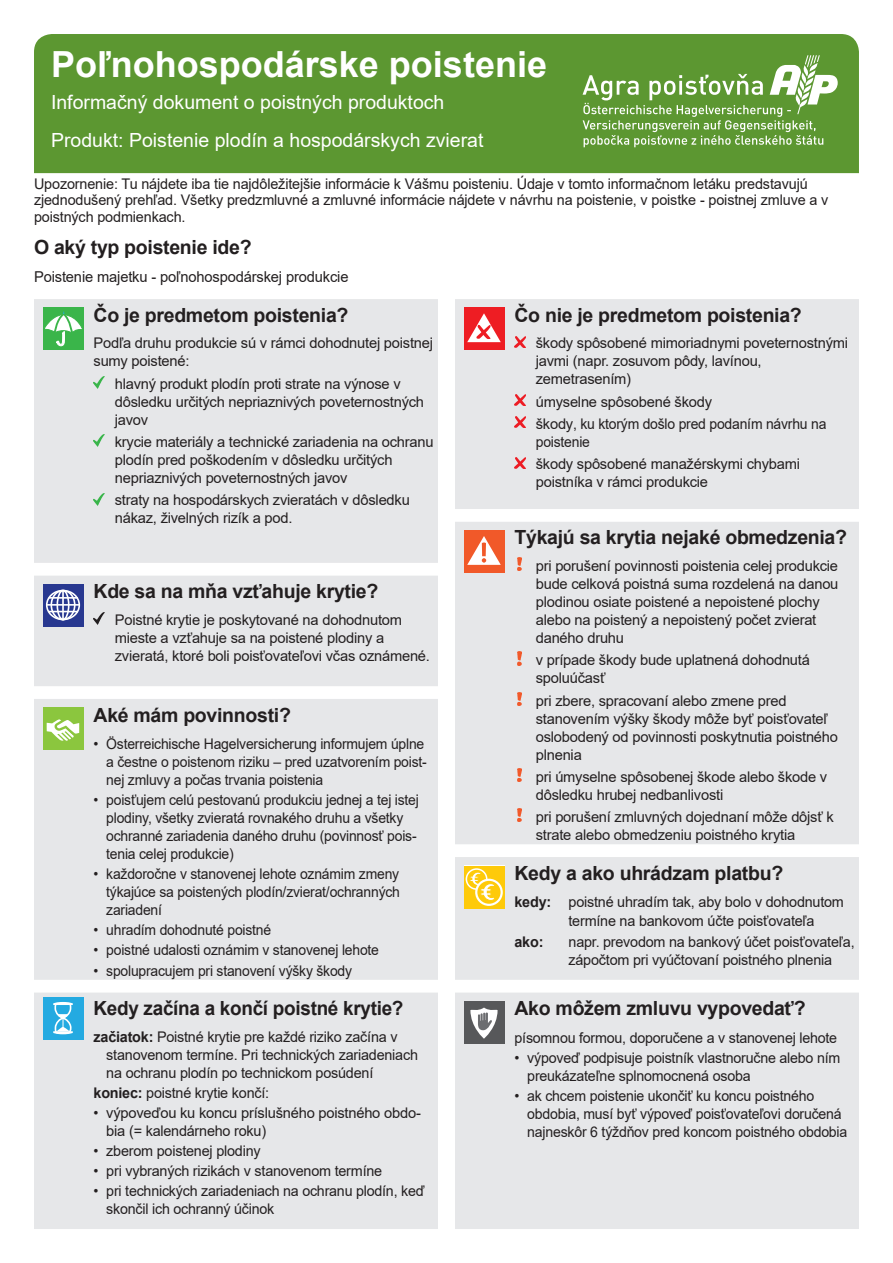
<style>
.page{position:relative;width:893px;height:1263px;background:#fff}
.page>*{position:absolute;margin:0;border:0;box-sizing:border-box;transform-origin:0 0}
.Form_title{font:700 36px "Arial";color:#fff}
.Cover_subhead{font:700 19.5px "Arial";letter-spacing:-.015em;color:#231f20}
.Company_Product_head{font:19.5px "Arial";color:#fff}
.Form_sub_title{font:19.5px "Arial";color:#fff}
.Form_intro{font:15px "Arial";letter-spacing:-.01em;color:#231f20}
.Covered_bullets{font:14.7px/18px "Arial";letter-spacing:-.015em;color:#231f20}
.Main_obligations_bul{font:14.7px/18px "Arial";letter-spacing:-.015em;color:#231f20}
.Main_obligations_bul-2{font:14.7px/18px "Arial";letter-spacing:-.015em;color:#231f20;scale:.95 1}
.Form_intro-2{font:14.7px/16.5px "Arial";letter-spacing:-.01em;color:#231f20}
.Main_obligations_bul-3{font:700 14.7px "Arial";color:#231f20}
.s1{font-weight:700}
</style>
<div class="page">
<div style="left:34px;top:34px;width:825px;height:139px;background:#5c9731"></div>
<div style="left:34px;top:299px;width:825px;height:930px;background:#e6e7e9"></div>
<svg style="left:438px;top:299px;width:17px;height:930px"></svg>
<div style="left:43px;top:308px;width:41px;height:42px;background:#3ab54a"></div>
<svg style="left:45px;top:311px;width:37px;height:35px"></svg>
<svg style="left:94px;top:377px;width:10px;height:12px"></svg>
<svg style="left:94px;top:435px;width:10px;height:12px"></svg>
<svg style="left:94px;top:493px;width:10px;height:12px"></svg>
<div style="left:463px;top:308px;width:41px;height:42px;background:#ee1d23"></div>
<svg style="left:467px;top:313px;width:34px;height:29px"></svg>
<svg style="left:514px;top:336px;width:11px;height:11px"></svg>
<svg style="left:514px;top:395px;width:11px;height:10px"></svg>
<svg style="left:514px;top:417px;width:11px;height:11px"></svg>
<svg style="left:514px;top:457px;width:11px;height:11px"></svg>
<div style="left:463px;top:530px;width:41px;height:43px;background:#f15929"></div>
<svg style="left:467px;top:536px;width:34px;height:29px"></svg>
<svg style="left:517px;top:558px;width:4px;height:13px"></svg>
<svg style="left:517px;top:652px;width:4px;height:13px"></svg>
<svg style="left:517px;top:692px;width:4px;height:13px"></svg>
<img style="left:517px;top:768px;width:4px;height:14px">
<svg style="left:517px;top:809px;width:4px;height:13px"></svg>
<svg style="left:43px;top:584px;width:41px;height:43px"></svg>
<div style="left:46px;top:590px;width:34px;height:30px;border:2px solid #fff;border-radius:50%"></div>
<div style="left:50px;top:590px;width:26px;height:30px;border:2px solid #fff;border-radius:50%"></div>
<div style="left:57px;top:590px;width:13px;height:30px;border:2px solid #fff;border-radius:50%"></div>
<hr style="left:62px;top:590px;width:2px;height:30px;background:#fff">
<hr style="left:49px;top:597px;width:29px;height:2px;background:#fff">
<svg style="left:49px;top:611px;width:29px;height:1px"></svg>
<hr style="left:47px;top:604px;width:32px;height:2px;background:#fff">
<svg style="left:94px;top:613px;width:10px;height:12px"></svg>
<div style="left:43px;top:707px;width:41px;height:43px;background:#8bc63e"></div>
<svg style="left:47px;top:719px;width:33px;height:22px"></svg>
<svg style="left:463px;top:865px;width:41px;height:43px"></svg>
<div style="left:464px;top:866px;width:40px;height:42px;background:#feca0a"></div>
<div style="left:466px;top:868px;width:21px;height:22px;border:2px solid #fff;border-radius:50%"></div>
<svg style="left:476px;top:880px;width:26px;height:25px"></svg>
<div style="left:475px;top:879px;width:28px;height:27px;border:2px solid #fff;border-radius:50%"></div>
<svg style="left:469px;top:872px;width:26px;height:29px"></svg>
<div style="left:43px;top:997px;width:41px;height:42px;background:#24aae1"></div>
<svg style="left:53px;top:1002px;width:20px;height:32px"></svg>
<div style="left:463px;top:1001px;width:41px;height:43px;background:#57585a"></div>
<svg style="left:470px;top:1007px;width:28px;height:32px"></svg>
<svg style="left:583px;top:55px;width:255px;height:92px;background:#7cab59"></svg>
<p class="Form_title" style="left:51px;top:39px;width:497px">Poľnohospodárske poistenie</p>
<p class="Form_sub_title" style="left:51px;top:89px;width:395px">Informačný dokument o poistných produktoch</p>
<p class="Company_Product_head" style="left:51px;top:127px;width:434px">Produkt: Poistenie plodín a hospodárskych zvierat</p>
<p class="Form_intro-2" style="left:34px;top:175px;width:796px">Upozornenie: Tu nájdete iba tie najdôležitejšie informácie k Vášmu poisteniu. Údaje v tomto informačnom letáku predstavujú zjednodušený prehľad. Všetky predzmluvné a zmluvné informácie nájdete v návrhu na poistenie, v poistke - poistnej zmluve a v poistných podmienkach.</p>
<p class="Cover_subhead" style="left:34px;top:233px;width:219px">O aký typ poistenie ide?</p>
<p class="Form_intro" style="left:34px;top:266px;width:316px">Poistenie majetku - poľnohospodárskej produkcie</p>
<p class="Cover_subhead" style="left:94px;top:301px;width:256px">Čo je predmetom poistenia?</p>
<p class="Covered_bullets" style="left:94px;top:334px;width:341px">Podľa druhu produkcie sú v rámci dohodnutej poistnej sumy poistené:</p>
<p class="Covered_bullets" style="left:115px;top:374px;width:311px">hlavný produkt plodín proti strate na výnose v dôsledku určitých nepriaznivých poveternostných javov</p>
<p class="Covered_bullets" style="left:115px;top:433px;width:320px">krycie materiály a technické zariadenia na ochranu plodín pred poškodením v dôsledku určitých nepriaznivých poveternostných javov</p>
<p class="Covered_bullets" style="left:115px;top:491px;width:297px">straty na hospodárskych zvieratách v dôsledku nákaz, živelných rizík a pod.</p>
<p class="Cover_subhead" style="left:94px;top:578px;width:286px">Kde sa na mňa vzťahuje krytie?</p>
<p class="Covered_bullets" style="left:115px;top:611px;width:317px">Poistné krytie je poskytované na dohodnutom mieste a vzťahuje sa na poistené plodiny a zvieratá, ktoré boli poisťovateľovi včas oznámené.</p>
<p class="Cover_subhead" style="left:94px;top:701px;width:199px">Aké mám povinnosti?</p>
<p class="Main_obligations_bul" style="left:106px;top:735px;width:322px;text-indent:-13px">• Österreichische Hagelversicherung informujem úplne a čestne o poistenom riziku – pred uzatvorením poist&shy;nej zmluvy a počas trvania poistenia</p>
<p class="Main_obligations_bul-2" style="left:106px;top:791px;width:331px;text-indent:-13px">• poisťujem celú pestovanú produkciu jednej a tej istej plodiny, všetky zvieratá rovnakého druhu a všetky ochranné zariadenia daného druhu (povinnosť pois&shy;tenia celej produkcie)</p>
<p class="Main_obligations_bul-2" style="left:106px;top:865px;width:311px;text-align:justify;text-indent:-13px">• každoročne v stanovenej lehote oznámim zmeny týkajúce sa poistených plodín/zvierat/ochranných zariadení</p>
<p class="Main_obligations_bul-2" style="left:94px;top:921px;width:189px">• uhradím dohodnuté poistné</p>
<p class="Main_obligations_bul-2" style="left:94px;top:941px;width:302px">• poistné udalosti oznámim v stanovenej lehote</p>
<p class="Main_obligations_bul-2" style="left:94px;top:961px;width:274px">• spolupracujem pri stanovení výšky škody</p>
<p class="Cover_subhead" style="left:94px;top:995px;width:311px">Kedy začína a končí poistné krytie?</p>
<p class="Main_obligations_bul" style="left:106px;top:1027px;width:313px;text-indent:-13px"><span class="s1">začiatok:</span> Poistné krytie pre každé riziko začína v stanovenom termíne. Pri technických zariadeniach na ochranu plodín po technickom posúdení</p>
<p class="Main_obligations_bul" style="left:94px;top:1084px;width:177px"><span class="s1">koniec:</span> poistné krytie končí:</p>
<p class="Main_obligations_bul" style="left:106px;top:1104px;width:316px;text-indent:-13px">• výpoveďou ku koncu príslušného poistného obdo&shy;bia (= kalendárneho roku)</p>
<p class="Main_obligations_bul" style="left:94px;top:1142px;width:169px">• zberom poistenej plodiny</p>
<p class="Main_obligations_bul" style="left:94px;top:1162px;width:290px">• pri vybraných rizikách v stanovenom termíne</p>
<p class="Main_obligations_bul" style="left:106px;top:1182px;width:320px;text-indent:-13px">• pri technických zariadeniach na ochranu plodín, keď skončil ich ochranný účinok</p>
<p class="Cover_subhead" style="left:514px;top:301px;width:289px">Čo nie je predmetom poistenia?</p>
<p class="Covered_bullets" style="left:536px;top:334px;width:314px">škody spôsobené mimoriadnymi poveternostnými javmi (napr. zosuvom pôdy, lavínou, zemetrasením)</p>
<p class="Covered_bullets" style="left:536px;top:392px;width:178px">úmyselne spôsobené škody</p>
<p class="Covered_bullets" style="left:536px;top:415px;width:292px">škody, ku ktorým došlo pred podaním návrhu na poistenie</p>
<p class="Covered_bullets" style="left:536px;top:455px;width:266px">škody spôsobené manažérskymi chybami poistníka v rámci produkcie</p>
<p class="Cover_subhead" style="left:514px;top:524px;width:334px">Týkajú sa krytia nejaké obmedzenia?</p>
<p class="Covered_bullets" style="left:536px;top:557px;width:304px">pri porušení povinnosti poistenia celej produkcie bude celková poistná suma rozdelená na danou plodinou osiate poistené a nepoistené plochy alebo na poistený a nepoistený počet zvierat daného druhu</p>
<p class="Covered_bullets" style="left:536px;top:651px;width:276px">v prípade škody bude uplatnená dohodnutá spoluúčasť</p>
<p class="Covered_bullets" style="left:536px;top:691px;width:304px">pri zbere, spracovaní alebo zmene pred stanovením výšky škody môže byť poisťovateľ oslobodený od povinnosti poskytnutia poistného plnenia</p>
<p class="Covered_bullets" style="left:536px;top:767px;width:293px">pri úmyselne spôsobenej škode alebo škode v dôsledku hrubej nedbanlivosti</p>
<p class="Covered_bullets" style="left:536px;top:808px;width:300px">pri porušení zmluvných dojednaní môže dôjsť k strate alebo obmedzeniu poistného krytia</p>
<p class="Cover_subhead" style="left:514px;top:859px;width:270px">Kedy a ako uhrádzam platbu?</p>
<p class="Main_obligations_bul" style="left:568px;top:892px;width:277px;line-height:18.8px;text-indent:-54px"><span class="s1">kedy:</span> poistné uhradím tak, aby bolo v dohodnutom termíne na bankovom účte poisťovateľa</p>
<p class="Main_obligations_bul-3" style="left:514px;top:931px;width:30px">ako:</p>
<p class="Main_obligations_bul" style="left:568px;top:932px;width:288px;line-height:18.8px">napr. prevodom na bankový účet poisťovateľa, zápočtom pri vyúčtovaní poistného plnenia</p>
<p class="Cover_subhead" style="left:514px;top:995px;width:293px">Ako môžem zmluvu vypovedať?</p>
<p class="Main_obligations_bul" style="left:514px;top:1028px;width:324px">písomnou formou, doporučene a v stanovenej lehote</p>
<p class="Main_obligations_bul" style="left:527px;top:1048px;width:315px;text-indent:-13px">• výpoveď podpisuje poistník vlastnoručne alebo ním preukázateľne splnomocnená osoba</p>
<p class="Main_obligations_bul" style="left:527px;top:1086px;width:322px;text-indent:-13px">• ak chcem poistenie ukončiť ku koncu poistného obdobia, musí byť výpoveď poisťovateľovi doručená najneskôr 6 týždňov pred koncom poistného obdobia</p>
</div>
